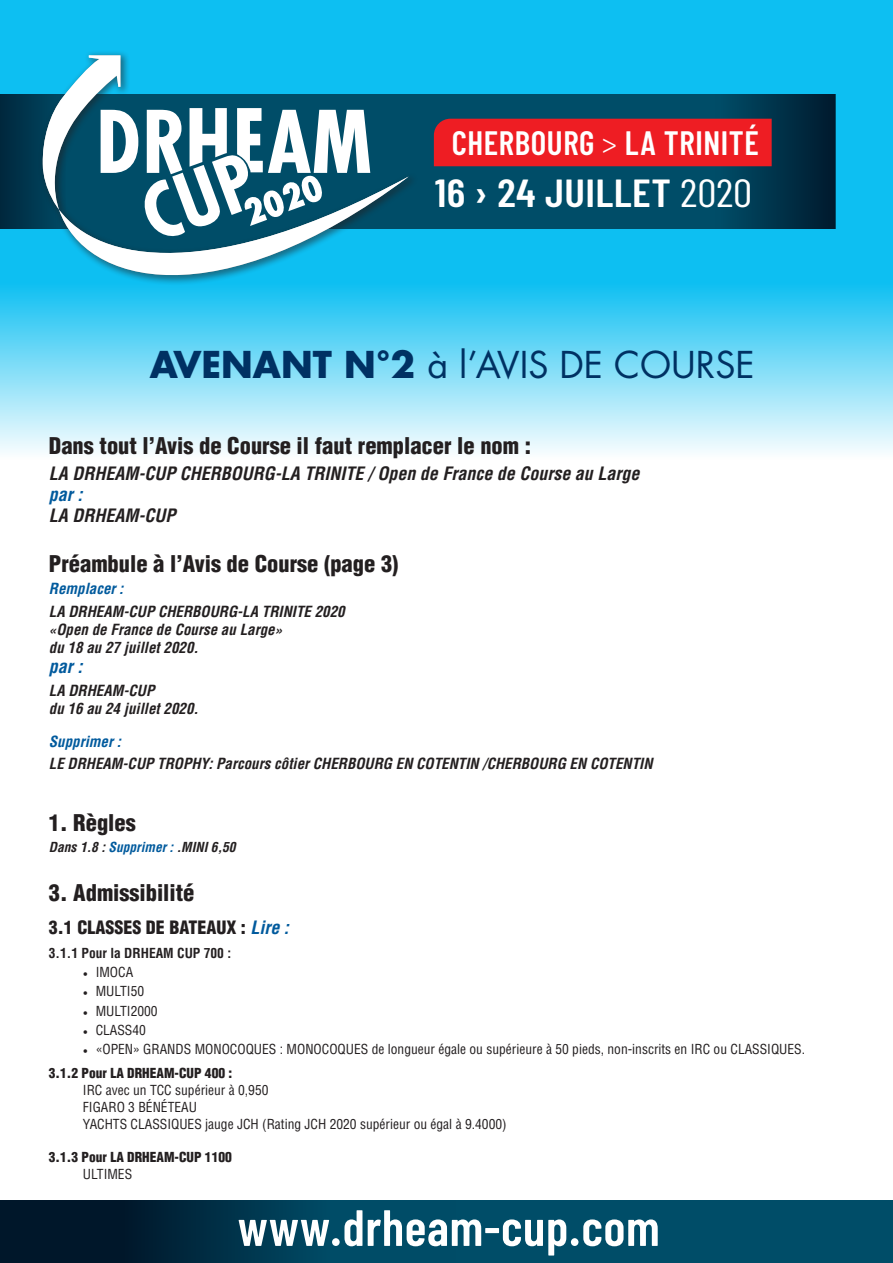
<style>
.page{position:relative;width:893px;height:1263px;background:#fff}
.page>*{position:absolute;margin:0;border:0;box-sizing:border-box;transform-origin:0 0}
.t1{font:600 51px "Barlow Condensed";letter-spacing:.01em;color:#fff}
.t2{font:600 39.3px "Barlow Condensed";letter-spacing:.01em;color:#fff;scale:1.1 1}
.t3{font:36px "Futura Std";color:#003163}
.t4{font:600 33.9px "Barlow Condensed";letter-spacing:.02em;color:#fff}
.t5{font:900 condensed 22.5px "Helvetica LT Std";color:#231f20}
.t6{font:italic 700 condensed 18px "Helvetica LT Std";color:#231f20}
.t7{font:900 condensed 18px "Helvetica LT Std";color:#231f20}
.t8{font:italic 700 condensed 18px "Helvetica LT Std";color:#015a9d}
.t9{font:italic 700 condensed 15px/18px "Helvetica LT Std";color:#231f20}
.t10{font:italic 700 condensed 15px "Helvetica LT Std";color:#015a9d}
.t11{font:condensed 13.5px/17.1px "Helvetica LT Std";color:#231f20}
.t12{font:italic 700 condensed 13.5px "Helvetica LT Std";color:#231f20}
.t13{font:900 condensed 13.5px "Helvetica LT Std";color:#231f20}
.t14{font:700 condensed 13.5px "Helvetica LT Std";color:#231f20}
.s1{font-weight:300}
.s2{font-weight:400}
.s3{font-weight:700}
.s4{color:#015a9d}
.s5{font-weight:700;font-style:italic;color:#015a9d}
.s6{font-family:"Minion Pro";font-stretch:normal}
.s7{font-weight:900}
</style>
<div class="page">
<svg style="left:0;top:0;width:893px;height:453px;background:#53d1f5"></svg>
<div style="left:0;top:95px;width:835px;height:134px;background:#004d68"></div>
<div style="left:0;top:95px;width:65px;height:134px;background:#003148"></div>
<div style="left:715px;top:95px;width:120px;height:134px;background:linear-gradient(to right,#004e69,#001a2e)"></div>
<div style="left:38px;top:50px;width:380px;height:236px;background:#231f20;opacity:.5"></div>
<svg style="left:42px;top:55px;width:366px;height:240px"></svg>
<div style="left:434px;top:119px;width:338px;height:47px;background:#ee1d23"></div>
<div style="left:0;top:1200px;width:893px;height:63px;background:#004d68"></div>
<div style="left:0;top:1200px;width:455px;height:63px;background:linear-gradient(to right,#000c1e,#005773)"></div>
<h3 class="t4" style="left:452px;top:122px;width:309px">CHERBOURG <span class="s1">&gt;</span> LA TRINITÉ</h3>
<h2 class="t2" style="left:435px;top:168px;width:289px">16 › 24 JUILLET <span class="s2">2020</span></h2>
<h3 class="t3" style="left:150px;top:342px;width:606px"><span class="s3">AVENANT N°2</span> à l’AVIS DE COURSE</h3>
<h3 class="t5" style="left:49px;top:432px;width:484px">Dans tout l’Avis de Course il faut remplacer le nom :</h3>
<h3 class="t6" style="left:49px;top:462px;width:592px">LA DRHEAM-CUP CHERBOURG-LA TRINITE / Open de France de Course au Large</h3>
<h3 class="t8" style="left:49px;top:483px;width:35px">par :</h3>
<h3 class="t6" style="left:49px;top:504px;width:128px">LA DRHEAM-CUP</h3>
<h3 class="t5" style="left:49px;top:550px;width:351px">Préambule à l’Avis de Course (page 3)</h3>
<p class="t10" style="left:49px;top:579px;width:76px">Remplacer :</p>
<p class="t9" style="left:49px;top:602px;width:297px">LA DRHEAM-CUP CHERBOURG-LA TRINITE 2020 «Open de France de Course au Large»<br>du 18 au 27 juillet 2020.</p>
<h3 class="t8" style="left:49px;top:655px;width:35px">par :</h3>
<p class="t9" style="left:49px;top:681px;width:151px">LA DRHEAM-CUP<br>du 16 au 24 juillet 2020.</p>
<p class="t10" style="left:49px;top:732px;width:74px">Supprimer :</p>
<p class="t9" style="left:49px;top:755px;width:605px">LE DRHEAM-CUP TROPHY: Parcours côtier CHERBOURG EN COTENTIN /CHERBOURG EN COTENTIN</p>
<h3 class="t5" style="left:49px;top:808px;width:88px">1. Règles</h3>
<p class="t12" style="left:49px;top:838px;width:188px">Dans 1.8 : <span class="s4">Supprimer :</span> .MINI 6,50</p>
<h3 class="t5" style="left:49px;top:879px;width:147px">3. Admissibilité</h3>
<h3 class="t7" style="left:49px;top:916px;width:242px">3.1 CLASSES DE BATEAUX : <span class="s5">Lire :</span></h3>
<p class="t14" style="left:49px;top:944px;width:184px">3.1.1 Pour la DRHEAM CUP 700 :</p>
<p class="t11" style="left:83px;top:963px;width:52px"><span class="s6">•</span> IMOCA</p>
<p class="t11" style="left:83px;top:983px;width:63px"><span class="s6">•</span> MULTI50</p>
<p class="t11" style="left:83px;top:1002px;width:76px"><span class="s6">•</span> MULTI2000</p>
<p class="t11" style="left:83px;top:1021px;width:65px"><span class="s6">•</span> CLASS40</p>
<p class="t11" style="left:49px;top:1037px;width:758px;line-height:23.5px;text-indent:34px"><span class="s6">•</span> «OPEN» GRANDS MONOCOQUES : MONOCOQUES de longueur égale ou supérieure à 50 pieds, non-inscrits en IRC ou CLASSIQUES.<br><span class="s7">3.1.2 Pour LA DRHEAM-CUP 400 :</span></p>
<p class="t11" style="left:83px;top:1081px;width:425px">IRC avec un TCC supérieur à 0,950<br>FIGARO 3 BÉNÉTEAU<br>YACHTS CLASSIQUES jauge JCH (Rating JCH 2020 supérieur ou égal à 9.4000)</p>
<p class="t13" style="left:49px;top:1148px;width:185px">3.1.3 Pour LA DRHEAM-CUP 1100</p>
<p class="t11" style="left:83px;top:1165px;width:51px">ULTIMES</p>
<h1 class="t1" style="left:238px;top:1196px;width:424px">www.drheam-cup.com</h1>
</div>
